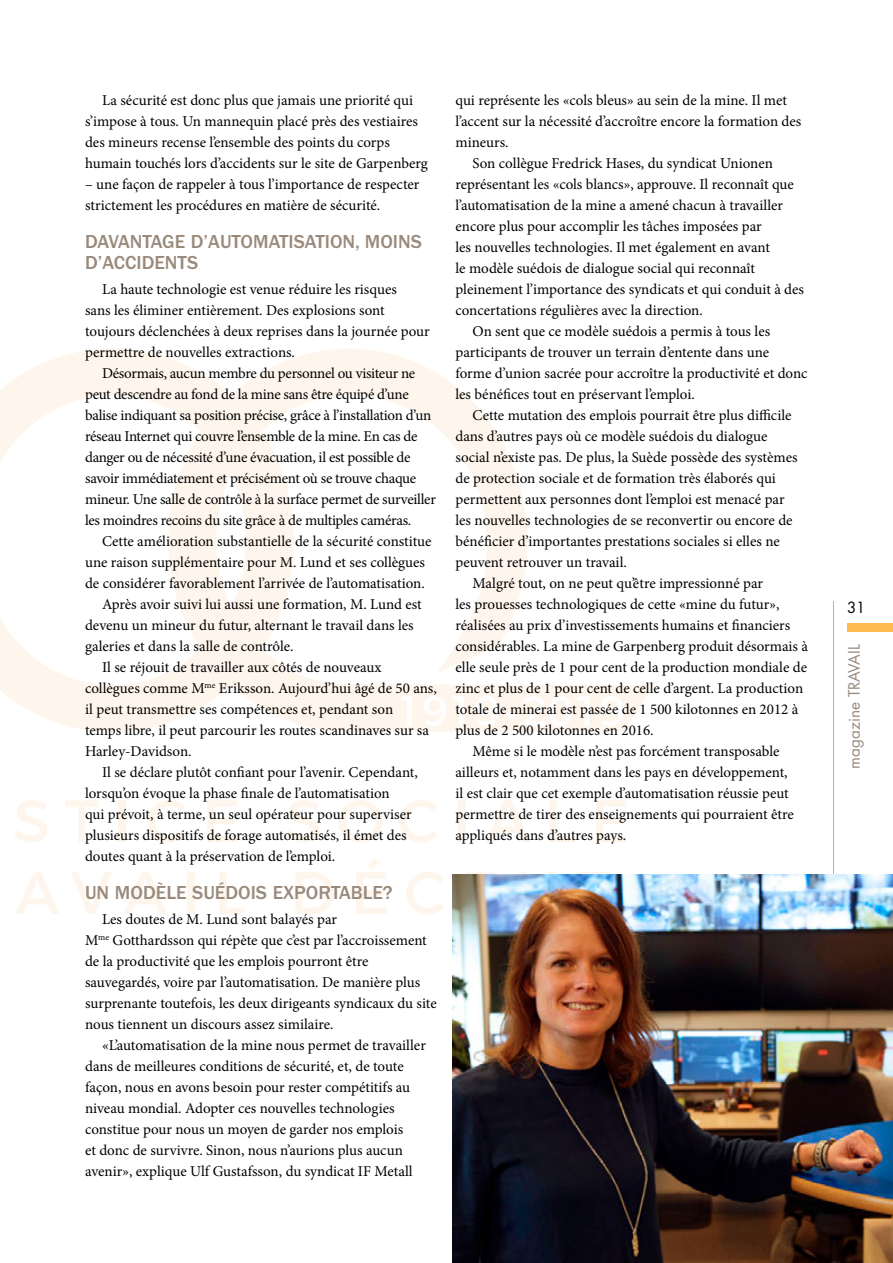
<style>
.page{position:relative;width:893px;height:1263px;background:#fff}
.page>*{position:absolute;margin:0;border:0;box-sizing:border-box;transform-origin:0 0}
.t1{font:500 19.5px/21px "ITC Franklin Gothic Std";color:#9a8a7c}
.t2{font:15.3px "Futura Std";color:#9a8a7c}
.t3{font:15px/21px "Minion Pro";letter-spacing:-.005em;color:#000}
.t4{font:15px "Futura Std";color:#000}
</style>
<div class="page">
<svg style="left:294px;top:349px;width:362px;height:383px"></svg>
<svg style="left:0;top:349px;width:294px;height:383px"></svg>
<svg style="left:15px;top:800px;width:32px;height:42px"></svg>
<svg style="left:65px;top:800px;width:33px;height:42px"></svg>
<div style="left:119px;top:800px;width:7px;height:42px;background:#fef6ec"></div>
<svg style="left:148px;top:800px;width:37px;height:42px"></svg>
<svg style="left:207px;top:800px;width:31px;height:42px"></svg>
<svg style="left:287px;top:800px;width:32px;height:42px"></svg>
<svg style="left:338px;top:800px;width:45px;height:42px"></svg>
<svg style="left:399px;top:800px;width:38px;height:42px"></svg>
<div style="left:459px;top:800px;width:7px;height:42px;background:#fef6ec"></div>
<svg style="left:486px;top:800px;width:43px;height:42px"></svg>
<svg style="left:550px;top:800px;width:25px;height:42px"></svg>
<svg style="left:596px;top:800px;width:30px;height:42px"></svg>
<svg style="left:16px;top:872px;width:43px;height:42px"></svg>
<svg style="left:71px;top:872px;width:41px;height:42px"></svg>
<svg style="left:124px;top:872px;width:43px;height:42px"></svg>
<div style="left:187px;top:872px;width:7px;height:42px;background:#fef6ec"></div>
<svg style="left:220px;top:872px;width:25px;height:42px"></svg>
<svg style="left:296px;top:872px;width:38px;height:42px"></svg>
<svg style="left:356px;top:859px;width:31px;height:55px"></svg>
<svg style="left:406px;top:872px;width:38px;height:42px"></svg>
<svg style="left:466px;top:872px;width:30px;height:3px"></svg>
<svg style="left:519px;top:872px;width:36px;height:3px"></svg>
<svg style="left:576px;top:872px;width:33px;height:3px"></svg>
<hr style="left:833px;top:601px;width:1px;height:585px;background:#faad1d">
<div style="left:847px;top:623px;width:46px;height:8px;background:#fdbb4f"></div>
<svg style="left:401px;top:696px;width:11px;height:30px"></svg>
<svg style="left:424px;top:696px;width:22px;height:30px"></svg>
<svg style="left:453px;top:696px;width:11px;height:30px"></svg>
<svg style="left:476px;top:696px;width:22px;height:30px"></svg>
<svg style="left:523px;top:696px;width:49px;height:30px"></svg>
<svg style="left:578px;top:696px;width:11px;height:30px"></svg>
<svg style="left:601px;top:696px;width:22px;height:30px"></svg>
<div style="left:508px;top:711px;width:7px;height:8px;background:#fff;border-radius:50%"></div>
<img style="left:453px;top:875px;width:440px;height:388px">
<p class="t3" style="left:85px;top:90px;width:344px;text-indent:17px">La sécurité est donc plus que jamais une priorité qui s’impose à tous. Un mannequin placé près des vestiaires des mineurs recense l’ensemble des points du corps humain touchés lors d’accidents sur le site de Garpenberg</p>
<p class="t3" style="left:85px;top:174px;width:336px">– une façon de rappeler à tous l’importance de respecter strictement les procédures en matière de sécurité.</p>
<p class="t1" style="left:85px;top:231px;width:338px">DAVANTAGE D’AUTOMATISATION, MOINS<br>D’ACCIDENTS</p>
<p class="t3" style="left:85px;top:279px;width:346px;text-indent:17px">La haute technologie est venue réduire les risques<br>sans les éliminer entièrement. Des explosions sont toujours déclenchées à deux reprises dans la journée pour permettre de nouvelles extractions.</p>
<p class="t3" style="left:85px;top:363px;width:352px;text-indent:17px">Désormais, aucun membre du personnel ou visiteur ne peut descendre au fond de la mine sans être équipé d’une balise indiquant sa position précise, grâce à l’installation d’un réseau Internet qui couvre l’ensemble de la mine. En cas de danger ou de nécessité d’une évacuation, il est possible de savoir immédiatement et précisément où se trouve chaque mineur. Une salle de contrôle à la surface permet de surveiller les moindres recoins du site grâce à de multiples caméras.</p>
<p class="t3" style="left:85px;top:531px;width:348px;text-indent:17px">Cette amélioration substantielle de la sécurité constitue une raison supplémentaire pour M. Lund et ses collègues de considérer favorablement l’arrivée de l’automatisation.</p>
<p class="t3" style="left:85px;top:594px;width:338px;text-indent:17px">Après avoir suivi lui aussi une formation, M. Lund est devenu un mineur du futur, alternant le travail dans les galeries et dans la salle de contrôle.</p>
<p class="t3" style="left:85px;top:657px;width:353px;text-indent:17px">Il se réjouit de travailler aux côtés de nouveaux collègues comme M<sup>me</sup> Eriksson. Aujourd’hui âgé de 50 ans, il peut transmettre ses compétences et, pendant son<br>temps libre, il peut parcourir les routes scandinaves sur sa Harley-Davidson.</p>
<p class="t3" style="left:85px;top:762px;width:334px;text-indent:17px">Il se déclare plutôt confiant pour l’avenir. Cependant, lorsqu’on évoque la phase finale de l’automatisation<br>qui prévoit, à terme, un seul opérateur pour superviser plusieurs dispositifs de forage automatisés, il émet des doutes quant à la préservation de l’emploi.</p>
<p class="t1" style="left:85px;top:882px;width:309px">UN MODÈLE SUÉDOIS EXPORTABLE?</p>
<p class="t3" style="left:85px;top:909px;width:353px;text-indent:17px">Les doutes de M. Lund sont balayés par<br>M<sup>me</sup> Gotthardsson qui répète que c’est par l’accroissement de la productivité que les emplois pourront être sauvegardés, voire par l’automatisation. De manière plus surprenante toutefois, les deux dirigeants syndicaux du site nous tiennent un discours assez similaire.</p>
<p class="t3" style="left:85px;top:1035px;width:342px;text-indent:17px">«L’automatisation de la mine nous permet de travailler dans de meilleures conditions de sécurité, et, de toute façon, nous en avons besoin pour rester compétitifs au niveau mondial. Adopter ces nouvelles technologies constitue pour nous un moyen de garder nos emplois<br>et donc de survivre. Sinon, nous n’aurions plus aucun avenir», explique Ulf Gustafsson, du syndicat IF Metall</p>
<p class="t3" style="left:455px;top:90px;width:347px">qui représente les «cols bleus» au sein de la mine. Il met l’accent sur la nécessité d’accroître encore la formation des mineurs.</p>
<p class="t3" style="left:455px;top:153px;width:350px;text-indent:17px">Son collègue Fredrick Hases, du syndicat Unionen représentant les «cols blancs», approuve. Il reconnaît que l’automatisation de la mine a amené chacun à travailler encore plus pour accomplir les tâches imposées par<br>les nouvelles technologies. Il met également en avant<br>le modèle suédois de dialogue social qui reconnaît pleinement l’importance des syndicats et qui conduit à des concertations régulières avec la direction.</p>
<p class="t3" style="left:455px;top:321px;width:354px;text-indent:17px">On sent que ce modèle suédois a permis à tous les participants de trouver un terrain d’entente dans une forme d’union sacrée pour accroître la productivité et donc les bénéfices tout en préservant l’emploi.</p>
<p class="t3" style="left:455px;top:405px;width:344px;text-indent:17px">Cette mutation des emplois pourrait être plus difficile dans d’autres pays où ce modèle suédois du dialogue social n’existe pas. De plus, la Suède possède des systèmes de protection sociale et de formation très élaborés qui permettent aux personnes dont l’emploi est menacé par les nouvelles technologies de se reconvertir ou encore de bénéficier d’importantes prestations sociales si elles ne peuvent retrouver un travail.</p>
<p class="t3" style="left:455px;top:573px;width:354px;text-indent:17px">Malgré tout, on ne peut qu’être impressionné par<br>les prouesses technologiques de cette «mine du futur», réalisées au prix d’investissements humains et financiers considérables. La mine de Garpenberg produit désormais à elle seule près de 1 pour cent de la production mondiale de zinc et plus de 1 pour cent de celle d’argent. La production totale de minerai est passée de 1 500 kilotonnes en 2012 à plus de 2 500 kilotonnes en 2016.</p>
<p class="t3" style="left:455px;top:741px;width:340px;text-indent:17px">Même si le modèle n’est pas forcément transposable ailleurs et, notamment dans les pays en développement, il est clair que cet exemple d’automatisation réussie peut permettre de tirer des enseignements qui pourraient être appliqués dans d’autres pays.</p>
<p class="t4" style="left:847px;top:597px;width:20px">31</p>
<p class="t2" style="left:844px;top:768px;width:126px;rotate:-90deg">magazine TRAVAIL</p>
</div>
